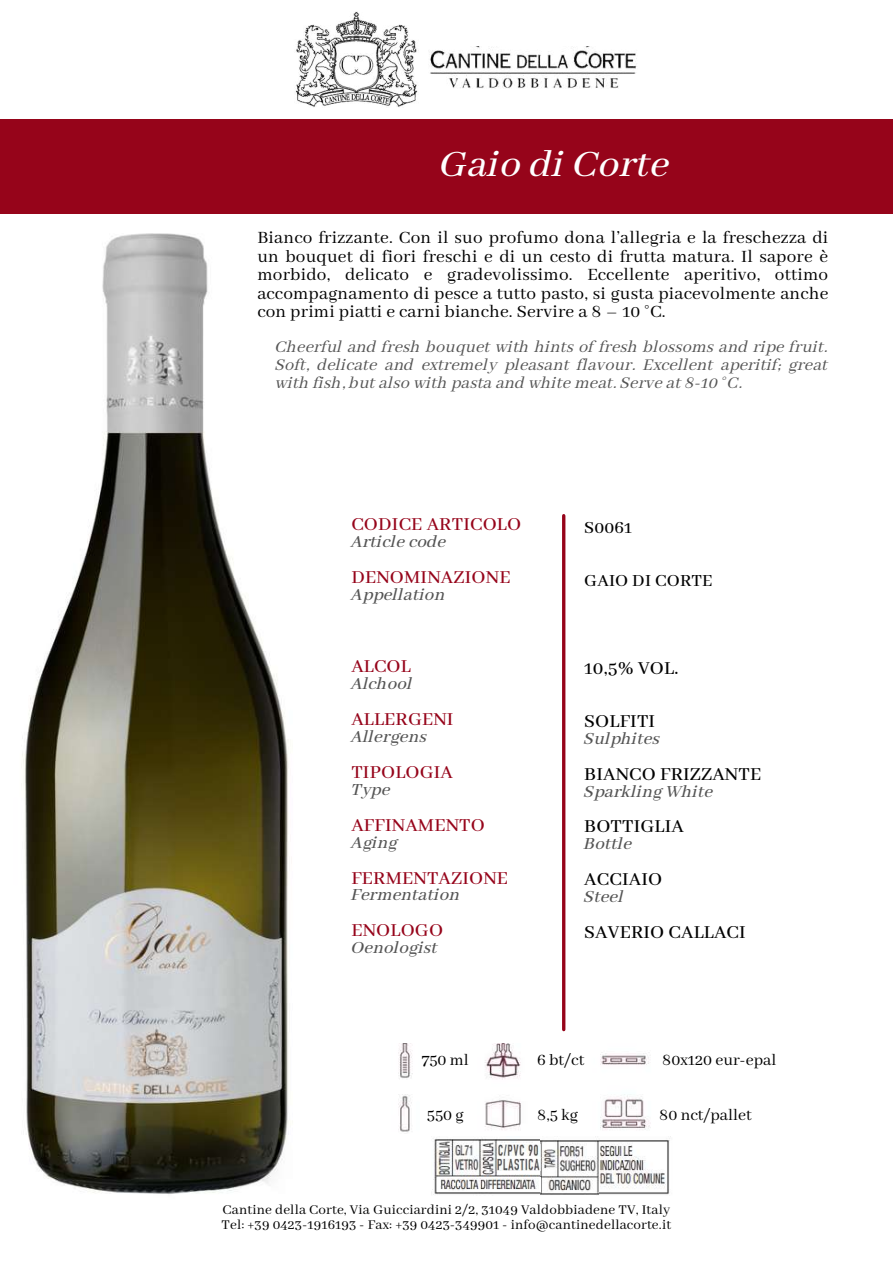
<style>
.page{position:relative;width:893px;height:1264px;background:#fff}
.page>*{position:absolute;margin:0;border:0;box-sizing:border-box;transform-origin:0 0}
.t1{font:41.4px "CA Generated";letter-spacing:.01em;color:#fff}
.t2{font:500 20.4px "Abhaya Libre";letter-spacing:.01em;color:#96041a}
.t3{font:500 20.4px "Abhaya Libre";letter-spacing:.01em;color:#000}
.t4{font:19.2px/18.5px "Abhaya Libre";letter-spacing:.01em;color:#000;text-align:justify}
.t5{font:18.9px "CA Generated";letter-spacing:.01em;color:#545454}
.t6{font:500 18.9px "Abhaya Libre";letter-spacing:.01em;color:#000}
.t7{font:18.3px/18px "CA Generated";letter-spacing:.01em;color:#545454;text-align:justify}
.t8{font:17.55px "Abhaya Libre";color:#000}
.t9{font:15px/14.5px "Abhaya Libre";letter-spacing:.01em;color:#000}
</style>
<div class="page">
<div style="left:0;top:119px;width:892px;height:94px;background:#96041a"></div>
<img style="left:295px;top:12px;width:123px;height:95px">
<img style="left:430px;top:46px;width:207px;height:42px">
<hr style="left:562px;top:515px;width:3px;height:514px;background:#96041a">
<img style="left:398px;top:1043px;width:253px;height:89px">
<img style="left:431px;top:1138px;width:128px;height:57px">
<svg style="left:498px;top:1142px;width:42px;height:31px"></svg>
<img style="left:596px;top:1136px;width:75px;height:59px">
<img style="left:540px;top:1136px;width:58px;height:58px">
<div style="left:437px;top:1176px;width:103px;height:15px;background:#fff"></div>
<img style="left:440px;top:1178px;width:98px;height:11px">
<img style="left:498px;top:1144px;width:42px;height:25px">
<img style="left:22px;top:233px;width:267px;height:961px">
<h1 class="t1" style="left:440px;top:142px;width:231px">Gaio di Corte</h1>
<p class="t4" style="left:257px;top:229px;width:572px">Bianco frizzante. Con il suo profumo dona l’allegria e la freschezza di un bouquet di fiori freschi e di un cesto di frutta matura. Il sapore è morbido, delicato e gradevolissimo. Eccellente aperitivo, ottimo accompagnamento di pesce a tutto pasto, si gusta piacevolmente anche con primi piatti e carni bianche. Servire a 8 – 10 °C.</p>
<p class="t7" style="left:275px;top:339px;width:554px">Cheerful and fresh bouquet with hints of fresh blossoms and ripe fruit.<br>Soft, delicate and extremely pleasant flavour. Excellent aperitif; great with fish, but also with pasta and white meat. Serve at 8-10 °C.</p>
<p class="t2" style="left:351px;top:513px;width:171px">CODICE ARTICOLO</p>
<p class="t5" style="left:351px;top:531px;width:96px">Article code</p>
<p class="t2" style="left:351px;top:566px;width:161px">DENOMINAZIONE</p>
<p class="t5" style="left:351px;top:584px;width:95px">Appellation</p>
<p class="t2" style="left:351px;top:655px;width:61px">ALCOL</p>
<p class="t5" style="left:351px;top:673px;width:63px">Alchool</p>
<p class="t2" style="left:351px;top:708px;width:104px">ALLERGENI</p>
<p class="t5" style="left:351px;top:726px;width:77px">Allergens</p>
<p class="t2" style="left:351px;top:760px;width:103px">TIPOLOGIA</p>
<p class="t5" style="left:351px;top:778px;width:40px">Type</p>
<p class="t2" style="left:351px;top:813px;width:135px">AFFINAMENTO</p>
<p class="t5" style="left:351px;top:831px;width:48px">Aging</p>
<p class="t2" style="left:351px;top:866px;width:158px">FERMENTAZIONE</p>
<p class="t5" style="left:351px;top:884px;width:110px">Fermentation</p>
<p class="t2" style="left:351px;top:919px;width:93px">ENOLOGO</p>
<p class="t5" style="left:351px;top:937px;width:88px">Oenologist</p>
<p class="t6" style="left:584px;top:517px;width:49px">S0061</p>
<p class="t6" style="left:584px;top:570px;width:130px">GAIO DI CORTE</p>
<p class="t3" style="left:584px;top:656px;width:96px">10,5% VOL.</p>
<p class="t3" style="left:584px;top:709px;width:72px">SOLFITI</p>
<p class="t5" style="left:584px;top:727px;width:77px">Sulphites</p>
<p class="t3" style="left:584px;top:762px;width:178px">BIANCO FRIZZANTE</p>
<p class="t5" style="left:584px;top:780px;width:130px">Sparkling White</p>
<p class="t3" style="left:584px;top:815px;width:101px">BOTTIGLIA</p>
<p class="t5" style="left:584px;top:833px;width:49px">Bottle</p>
<p class="t3" style="left:584px;top:868px;width:79px">ACCIAIO</p>
<p class="t5" style="left:584px;top:886px;width:41px">Steel</p>
<p class="t3" style="left:584px;top:921px;width:163px">SAVERIO CALLACI</p>
<p class="t8" style="left:422px;top:1050px;width:49px">750 ml</p>
<p class="t8" style="left:537px;top:1050px;width:49px">6 bt/ct</p>
<p class="t8" style="left:662px;top:1050px;width:116px">80x120 eur-epal</p>
<p class="t8" style="left:427px;top:1104px;width:38px">550 g</p>
<p class="t8" style="left:537px;top:1104px;width:42px">8,5 kg</p>
<p class="t8" style="left:659px;top:1104px;width:94px">80 nct/pallet</p>
<p class="t9" style="left:221px;top:1203px;width:451px">Cantine della Corte, Via Guicciardini 2/2, 31049 Valdobbiadene TV, Italy<br>Tel: +39 0423-1916193 - Fax: +39 0423-349901 - info@cantinedellacorte.it</p>
</div>
